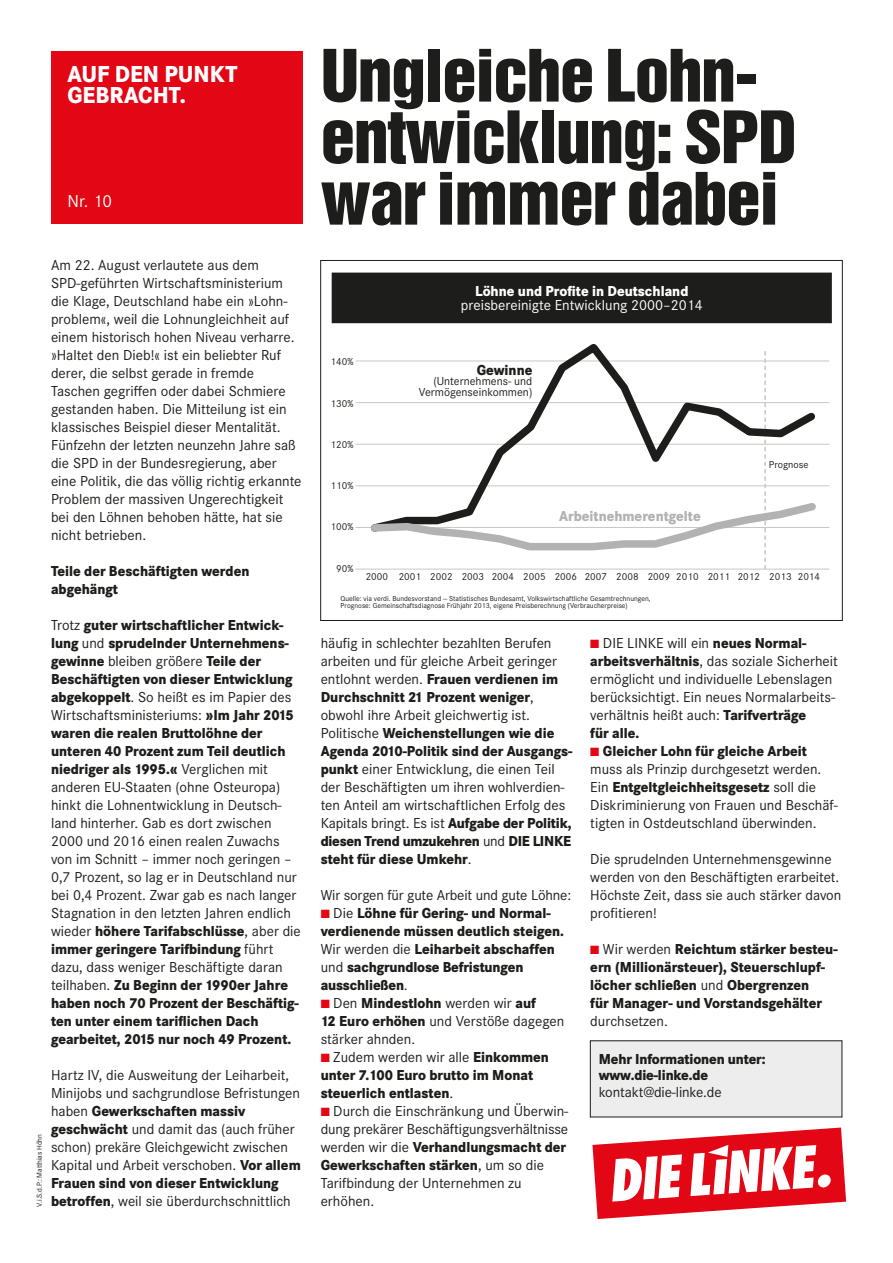
<style>
.page{position:relative;width:893px;height:1263px;background:#fff}
.page>*{position:absolute;margin:0;border:0;box-sizing:border-box;transform-origin:0 0}
.t1{font:66px/61.5px "Helvetica Inserat LT";letter-spacing:-.02em;color:#1d1d1b;scale:1.05 1}
.t2{font:800 24px/21px "Corporate S";color:#fff;scale:.9 1}
.t3{font:18px "Corporate S";color:#fff}
.t4{font:15px/18px "Corporate S";color:#1d1d1b}
.t5{font:800 15px/18px "Corporate S";color:#1d1d1b;scale:.9 1}
.t6{font:15px "Corporate S";color:#fff}
.t7{font:800 15px "Corporate S";color:#fff;scale:.9 1}
.t8{font:800 15px "Corporate S";color:#b2b2b2;scale:.9 1}
.t9{font:12px/10.5px "Corporate S";color:#1d1d1b;text-align:right}
.t10{font:10.5px "Corporate S";color:#1d1d1b}
.t11{font:7.5px/7.5px "Corporate S";color:#1d1d1b}
.s1{font-weight:800}
.s2{color:#e30614}
.s3{font-weight:400}
</style>
<div class="page">
<div style="left:51px;top:51px;width:252px;height:173px;background:#e30614"></div>
<div style="left:590px;top:1041px;width:252px;height:76px;background:#ededed"></div>
<svg style="left:592px;top:1127px;width:254px;height:92px"></svg>
<div style="left:332px;top:273px;width:499px;height:49px;background:#1d1d1b"></div>
<div style="left:332px;top:273px;width:500px;height:50px;border:2px solid #1d1d1b"></div>
<hr style="left:355px;top:569px;width:474px;height:1px;background:#c7c7c6">
<hr style="left:355px;top:527px;width:474px;height:1px;background:#c7c7c6">
<hr style="left:355px;top:485px;width:474px;height:1px;background:#c7c7c6">
<hr style="left:355px;top:444px;width:474px;height:1px;background:#c7c7c6">
<hr style="left:355px;top:402px;width:474px;height:1px;background:#c7c7c6">
<hr style="left:355px;top:361px;width:474px;height:1px;background:#c7c7c6">
<svg style="left:367px;top:351px;width:454px;height:218px"></svg>
<h2 class="t2" style="left:68px;top:64px;width:190px">AUF DEN PUNKT<br>GEBRACHT.</h2>
<p class="t3" style="left:68px;top:191px;width:46px">Nr. 10</p>
<p class="t11" style="left:35px;top:1206px;width:74px;rotate:-90deg">V.i.S.d.P.: Matthias Höhn</p>
<p class="t4" style="left:51px;top:256px;width:252px">Am 22. August verlautete aus dem SPD-geführten Wirtschaftsministerium die Klage, Deutschland habe ein »Lohn&shy;problem«, weil die Lohnungleichheit auf einem historisch hohen Niveau verharre. »Haltet den Dieb!« ist ein beliebter Ruf derer, die selbst gerade in fremde Taschen gegriffen oder dabei Schmiere gestanden haben. Die Mitteilung ist ein klassisches Beispiel dieser Mentalität.<br>Fünfzehn der letzten neunzehn Jahre saß die SPD in der Bundesregierung, aber eine Politik, die das völlig richtig erkannte Problem der massiven Ungerechtigkeit bei den Löhnen behoben hätte, hat sie nicht betrieben.</p>
<p class="t5" style="left:51px;top:562px;width:222px">Teile der Beschäftigten werden abgehängt</p>
<p class="t4" style="left:51px;top:616px;width:251px">Trotz <span class="s1">guter wirtschaftlicher Entwick&shy;lung</span> und <span class="s1">sprudelnder Unternehmens&shy;gewinne</span> bleiben größere <span class="s1">Teile der Beschäftigten von dieser Entwicklung abgekoppelt</span>. So heißt es im Papier des Wirtschaftsministeriums: <span class="s1">»Im Jahr 2015 waren die realen Bruttolöhne der unteren 40 Prozent zum Teil deutlich niedriger als 1995.«</span> Verglichen mit anderen EU-Staaten (ohne Osteuropa) hinkt die Lohnentwicklung in Deutsch&shy;land hinterher. Gab es dort zwischen 2000 und 2016 einen realen Zuwachs von im Schnitt – immer noch geringen – 0,7 Prozent, so lag er in Deutschland nur bei 0,4 Prozent. Zwar gab es nach langer Stagnation in den letzten Jahren endlich wieder <span class="s1">höhere Tarifabschlüsse</span>, aber die <span class="s1">immer geringere Tarifbindung</span> führt dazu, dass weniger Beschäftigte daran teilhaben. <span class="s1">Zu Beginn der 1990er Jahre haben noch 70 Prozent der Beschäftig&shy;ten unter einem tariflichen Dach gearbeitet, 2015 nur noch 49 Prozent.</span></p>
<p class="t4" style="left:51px;top:1066px;width:251px">Hartz IV, die Ausweitung der Leiharbeit, Minijobs und sachgrundlose Befristungen haben <span class="s1">Gewerkschaften massiv geschwächt</span> und damit das (auch früher schon) prekäre Gleichgewicht zwischen Kapital und Arbeit verschoben. <span class="s1">Vor allem Frauen sind von dieser Entwicklung betroffen</span>, weil sie überdurchschnittlich</p>
<h1 class="t1" style="left:321px;top:46px;width:455px">Ungleiche Lohn&shy;entwicklung: SPD war immer dabei</h1>
<p class="t7" style="left:475px;top:282px;width:239px">Löhne und Profite in Deutschland</p>
<p class="t6" style="left:461px;top:296px;width:243px">preisbereinigte Entwicklung 2000–2014</p>
<p class="t10" style="left:331px;top:356px;width:24px">140%</p>
<p class="t10" style="left:331px;top:397px;width:24px">130%</p>
<p class="t10" style="left:331px;top:438px;width:24px">120%</p>
<p class="t10" style="left:331px;top:480px;width:24px">110%</p>
<p class="t10" style="left:331px;top:521px;width:24px">100%</p>
<p class="t10" style="left:336px;top:562px;width:19px">90%</p>
<p class="t5" style="left:477px;top:361px;width:63px">Gewinne</p>
<p class="t9" style="left:419px;top:376px;width:115px">(Unternehmens- und<br>Vermögenseinkommen)</p>
<p class="t8" style="left:559px;top:507px;width:159px">Arbeitnehmerentgelte</p>
<p class="t10" style="left:769px;top:459px;width:41px">Prognose</p>
<p class="t10" style="left:366px;top:571px;width:456px">2000 2001 2002 2003 2004 2005 2006 2007 2008 2009 2010 2011 2012 2013 2014</p>
<p class="t11" style="left:341px;top:594px;width:312px">Quelle: via verdi. Bundesvorstand — Statistisches Bundesamt, Volkswirtschaftliche Gesamtrechnungen,<br>Prognose: Gemeinschaftsdiagnose Frühjahr 2013, eigene Preisberechnung (Verbraucherpreise)</p>
<p class="t4" style="left:321px;top:634px;width:253px">häufig in schlechter bezahlten Berufen arbeiten und für gleiche Arbeit geringer entlohnt werden. <span class="s1">Frauen verdienen im Durchschnitt 21 Prozent weniger</span>, obwohl ihre Arbeit gleichwertig ist.<br>Politische <span class="s1">Weichenstellungen wie die Agenda 2010-Politik sind der Ausgangs&shy;punkt</span> einer Entwicklung, die einen Teil der Beschäftigten um ihren wohlverdien&shy;ten Anteil am wirtschaftlichen Erfolg des Kapitals bringt. Es ist <span class="s1">Aufgabe der Politik, diesen Trend umzukehren</span> und <span class="s1">DIE LINKE steht für diese Umkehr</span>.</p>
<p class="t4" style="left:321px;top:886px;width:252px">Wir sorgen für gute Arbeit und gute Löhne:</p>
<p class="t5" style="left:321px;top:904px;width:272px"><span class="s2">■</span> <span class="s3">Die</span> Löhne für Gering- und Normal&shy;verdienende müssen deutlich steigen.<br><span class="s3">Wir werden die</span> Leiharbeit abschaffen <span class="s3">und</span> sachgrundlose Befristungen ausschließen<span class="s3">.</span></p>
<p class="t4" style="left:321px;top:994px;width:245px"><span class="s2">■</span> Den <span class="s1">Mindestlohn</span> werden wir <span class="s1">auf<br>12 Euro erhöhen</span> und Verstöße dagegen stärker ahnden.</p>
<p class="t5" style="left:321px;top:1048px;width:255px"><span class="s2">■</span> <span class="s3">Zudem werden wir alle</span> Einkommen unter 7.100 Euro brutto im Monat steuerlich entlasten<span class="s3">.</span></p>
<p class="t4" style="left:321px;top:1102px;width:249px"><span class="s2">■</span> Durch die Einschränkung und Überwin&shy;dung prekärer Beschäftigungsverhältnisse werden wir die <span class="s1">Verhandlungsmacht der Gewerkschaften stärken</span>, um so die Tarifbindung der Unternehmen zu erhöhen.</p>
<p class="t4" style="left:590px;top:634px;width:249px"><span class="s2">■</span> DIE LINKE will ein <span class="s1">neues Normal&shy;arbeitsverhältnis</span>, das soziale Sicherheit ermöglicht und individuelle Lebenslagen berücksichtigt. Ein neues Normalarbeits&shy;verhältnis heißt auch: <span class="s1">Tarifverträge<br>für alle.</span></p>
<p class="t4" style="left:590px;top:742px;width:249px"><span class="s2">■</span> <span class="s1">Gleicher Lohn für gleiche Arbeit </span>muss als Prinzip durchgesetzt werden.<br>Ein <span class="s1">Entgeltgleichheitsgesetz</span> soll die Diskriminierung von Frauen und Beschäf&shy;tigten in Ostdeutschland überwinden.</p>
<p class="t4" style="left:590px;top:850px;width:253px">Die sprudelnden Unternehmensgewinne werden von den Beschäftigten erarbeitet.<br>Höchste Zeit, dass sie auch stärker davon profitieren!</p>
<p class="t5" style="left:590px;top:940px;width:276px"><span class="s2">■</span> <span class="s3">Wir werden</span> Reichtum stärker besteu&shy;ern (Millionärsteuer), Steuerschlupf&shy;löcher schließen <span class="s3">und</span> Obergrenzen<br>für Manager- und Vorstandsgehälter</p>
<p class="t4" style="left:590px;top:1012px;width:79px">durchsetzen.</p>
<p class="t5" style="left:599px;top:1050px;width:187px;line-height:16.5px">Mehr Informationen unter: www.die-linke.de</p>
<p class="t4" style="left:599px;top:1083px;width:124px">kontakt@die-linke.de</p>
</div>
